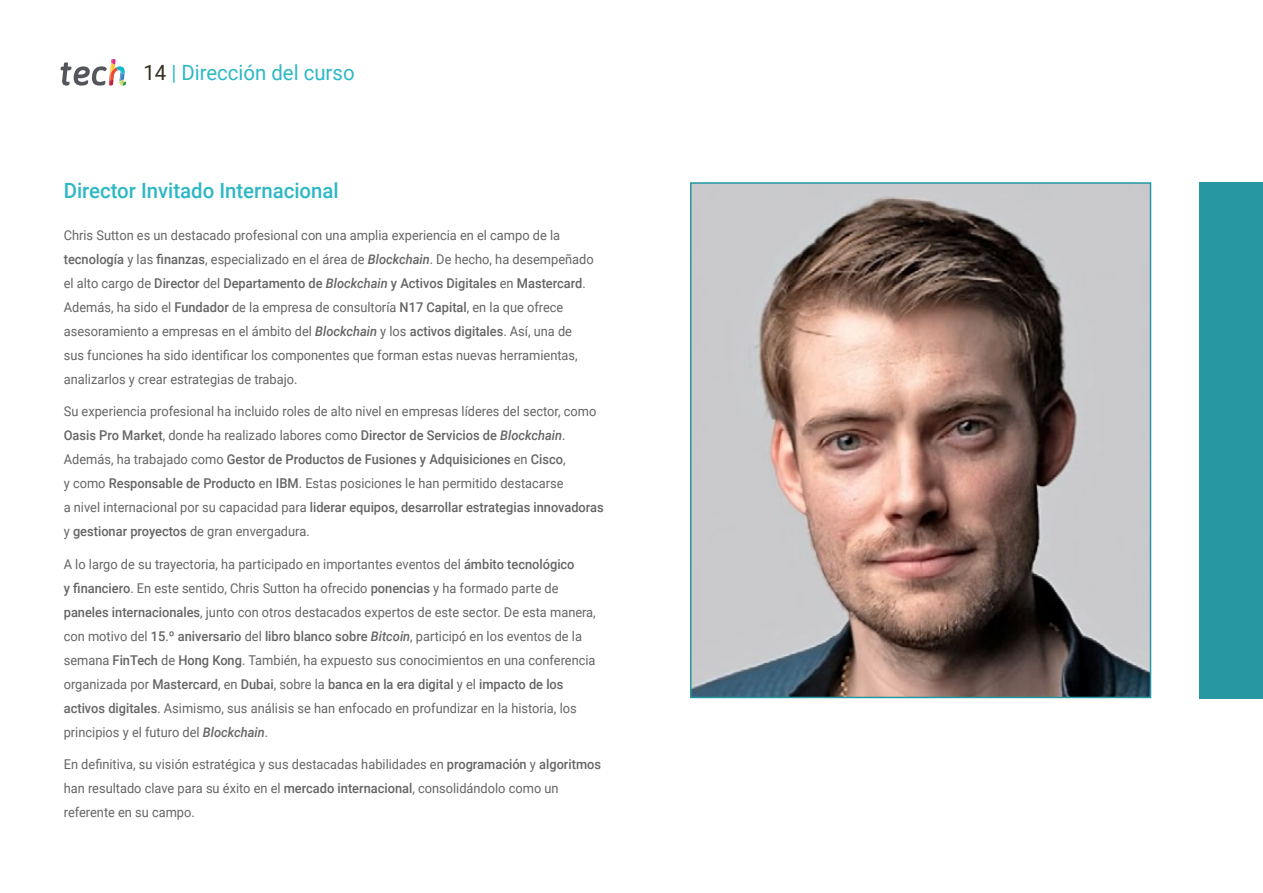
<style>
.page{position:relative;width:1263px;height:893px;background:#fff}
.page>*{position:absolute;margin:0;border:0;box-sizing:border-box;transform-origin:0 0}
.t1{font:500 21px "Roboto";color:#2db8c5}
.t2{font:21px "Roboto";color:#2db8c5}
.t3{font:13.5px/24px "Roboto";color:#656565;scale:.95 1}
.s1{color:#312e20}
.s2{font-weight:500}
.s3{font-weight:500;font-style:italic}
</style>
<div class="page">
<svg style="left:61px;top:59px;width:65px;height:27px"></svg>
<div style="left:1199px;top:182px;width:64px;height:516px;background:#2797a1"></div>
<img style="left:693px;top:185px;width:455px;height:510px">
<div style="left:690px;top:182px;width:461px;height:516px;border:2px solid #2597a0"></div>
<h1 class="t2" style="left:144px;top:57px;width:213px"><span class="s1">14</span> | Dirección del curso</h1>
<h1 class="t1" style="left:64px;top:176px;width:276px">Director Invitado Internacional</h1>
<p class="t3" style="left:64px;top:222px;width:559px">Chris Sutton es un destacado profesional con una amplia experiencia en el campo de la <span class="s2">tecnología</span> y las <span class="s2">finanzas</span>, especializado en el área de <span class="s3">Blockchain</span>. De hecho, ha desempeñado el alto cargo de <span class="s2">Director</span> del <span class="s2">Departamento de</span> <span class="s3">Blockchain</span> <span class="s2">y Activos Digitales</span> en <span class="s2">Mastercard</span>.<br>Además, ha sido el <span class="s2">Fundador</span> de la empresa de consultoría <span class="s2">N17 Capital</span>, en la que ofrece asesoramiento a empresas en el ámbito del <span class="s3">Blockchain</span> y los <span class="s2">activos digitales</span>. Así, una de sus funciones ha sido identificar los componentes que forman estas nuevas herramientas, analizarlos y crear estrategias de trabajo.</p>
<p class="t3" style="left:64px;top:399px;width:570px">Su experiencia profesional ha incluido roles de alto nivel en empresas líderes del sector, como <span class="s2">Oasis Pro Market</span>, donde ha realizado labores como <span class="s2">Director de Servicios de</span> <span class="s3">Blockchain</span>.<br>Además, ha trabajado como <span class="s2">Gestor de Productos de Fusiones y Adquisiciones</span> en <span class="s2">Cisco</span>,<br>y como <span class="s2">Responsable de Producto</span> en <span class="s2">IBM</span>. Estas posiciones le han permitido destacarse<br>a nivel internacional por su capacidad para <span class="s2">liderar equipos, desarrollar estrategias innovadoras </span>y <span class="s2">gestionar proyectos</span> de gran envergadura.</p>
<p class="t3" style="left:64px;top:551px;width:561px">A lo largo de su trayectoria, ha participado en importantes eventos del <span class="s2">ámbito tecnológico<br>y financiero</span>. En este sentido, Chris Sutton ha ofrecido <span class="s2">ponencias</span> y ha formado parte de <span class="s2">paneles internacionales</span>, junto con otros destacados expertos de este sector. De esta manera, con motivo del <span class="s2">15</span>.<span class="s2">º aniversario</span> del <span class="s2">libro blanco sobre</span> <span class="s3">Bitcoin</span>, participó en los eventos de la semana <span class="s2">FinTech</span> de <span class="s2">Hong Kong</span>. También, ha expuesto sus conocimientos en una conferencia organizada por <span class="s2">Mastercard</span>, en <span class="s2">Dubai</span>, sobre la <span class="s2">banca en la era digital</span> y el <span class="s2">impacto de los activos digitales</span>. Asimismo, sus análisis se han enfocado en profundizar en la historia, los principios y el futuro del <span class="s3">Blockchain</span>.</p>
<p class="t3" style="left:64px;top:752px;width:567px">En definitiva, su visión estratégica y sus destacadas habilidades en <span class="s2">programación</span> y <span class="s2">algoritmos </span>han resultado clave para su éxito en el <span class="s2">mercado internacional</span>, consolidándolo como un referente en su campo.</p>
</div>
